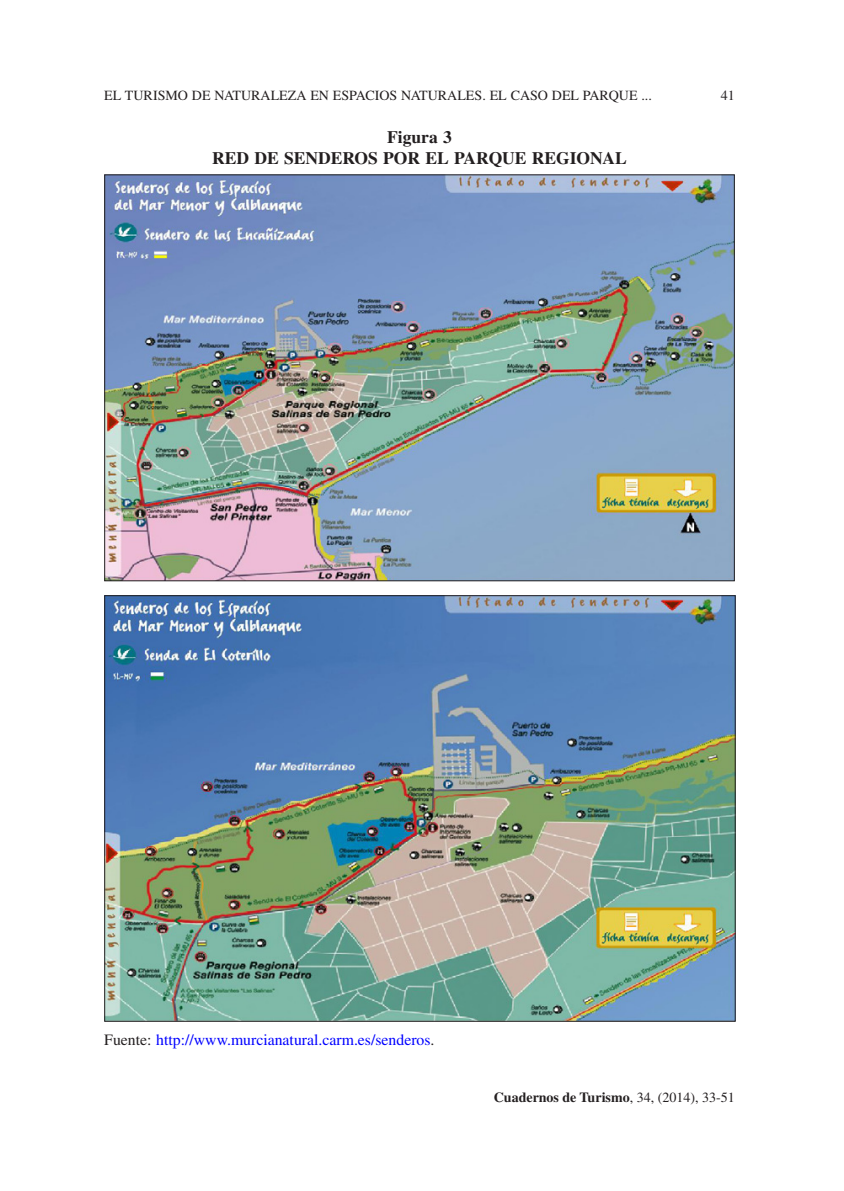
<style>
.page{position:relative;width:844px;height:1191px;background:#fff}
.page>*{position:absolute;margin:0;border:0;box-sizing:border-box;transform-origin:0 0}
.TITULO_GRAFICO{font:700 17.5px "Times";color:#231f20}
.PIE_DE_FOTO{font:15.75px "Times";color:#00f}
.t1{font:14px "Times";color:#231f20}
.t2{font:700 14px "Times";color:#231f20}
.s1{color:#231f20}
.s2{font-weight:400}
</style>
<div class="page">
<img style="left:106px;top:176px;width:626px;height:403px">
<img style="left:106px;top:597px;width:627px;height:422px">
<p class="t1" style="left:104px;top:88px;width:549px">EL TURISMO DE NATURALEZA EN ESPACIOS NATURALES. EL CASO DEL PARQUE ...</p>
<p class="t1" style="left:720px;top:88px;width:15px">41</p>
<p class="TITULO_GRAFICO" style="left:387px;top:126px;width:66px">Figura 3</p>
<p class="TITULO_GRAFICO" style="left:212px;top:147px;width:416px">RED DE SENDEROS POR EL PARQUE REGIONAL</p>
<p class="PIE_DE_FOTO" style="left:104px;top:1030px;width:332px"><span class="s1">Fuente:</span> http://www.murcianatural.carm.es/senderos<span class="s1">.</span></p>
<p class="t2" style="left:493px;top:1088px;width:242px">Cuadernos de Turismo<span class="s2">, 34, (2014), 33-51</span></p>
</div>
